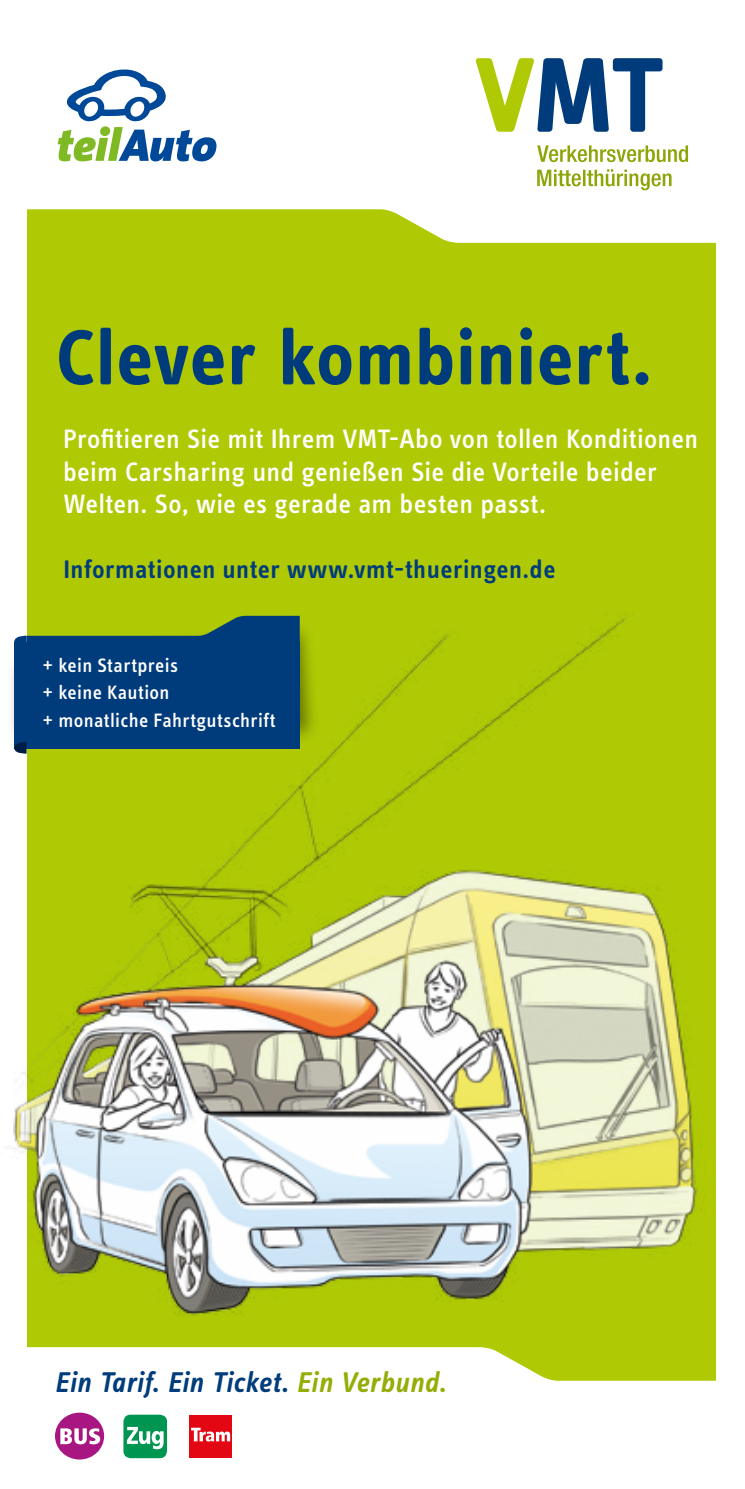
<style>
.page{position:relative;width:745px;height:1489px;background:#fff}
.page>*{position:absolute;margin:0;border:0;box-sizing:border-box;transform-origin:0 0}
.t1{font:700 80px "Info OT Text";letter-spacing:.01em;color:#003c7c}
.t2{font:italic 600 29.5px "Info Text OT";letter-spacing:.02em;color:#003c7c}
.t3{font:500 27.5px/32.5px "Info OT Text";letter-spacing:.01em;color:#fff}
.t4{font:600 26.25px "Info OT Text";letter-spacing:.02em;color:#003c7c}
.t5{font:500 20px/27.5px "Info OT Text";letter-spacing:.015em;color:#fff}
.s1{color:#95ad07}
</style>
<div class="page">
<div style="left:0;top:50px;width:744px;height:1438px;background:#afca05"></div>
<svg style="left:27px;top:50px;width:689px;height:193px;background:#f4f7dd"></svg>
<div style="left:0;top:1px;width:27px;height:1415px;background:#fff"></div>
<div style="left:716px;top:1px;width:28px;height:1416px;background:#fff"></div>
<svg style="left:0;top:1347px;width:744px;height:141px;background:#f9fbee"></svg>
<div style="left:55px;top:1412px;width:49px;height:47px;background:#a71681;border-radius:50%"></div>
<svg style="left:60px;top:1428px;width:40px;height:16px"></svg>
<svg style="left:189px;top:1414px;width:43px;height:43px;background:#e72f3a"></svg>
<div style="left:123px;top:1414px;width:44px;height:43px;background:#009551;border-radius:7px"></div>
<svg style="left:127px;top:1426px;width:36px;height:22px"></svg>
<svg style="left:537px;top:169px;width:134px;height:21px;background:#d7dfa9"></svg>
<svg style="left:537px;top:145px;width:150px;height:17px;background:#d3dca0"></svg>
<svg style="left:475px;top:58px;width:187px;height:74px;background:#96b0a8"></svg>
<svg style="left:58px;top:69px;width:158px;height:92px;background:#b6ccd3"></svg>
<img style="left:7px;top:615px;width:690px;height:701px">
<div style="left:6px;top:619px;width:315px;height:127px;background:#000;opacity:.45"></div>
<div style="left:14px;top:642px;width:285px;height:107px;background:#003c7c"></div>
<svg style="left:14px;top:615px;width:285px;height:27px"></svg>
<svg style="left:14px;top:742px;width:13px;height:12px"></svg>
<h1 class="t1" style="left:56px;top:308px;width:597px">Clever kombiniert.</h1>
<p class="t3" style="left:63px;top:422px;width:636px">Profitieren Sie mit Ihrem VMT-Abo von tollen Konditionen beim Carsharing und genießen Sie die Vorteile beider<br>Welten. So, wie es gerade am besten passt.</p>
<p class="t4" style="left:63px;top:553px;width:493px">Informationen unter www.vmt-thueringen.de</p>
<p class="t5" style="left:43px;top:650px;width:234px">+ kein Startpreis<br>+ keine Kaution<br>+ monatliche Fahrtgutschrift</p>
<p class="t2" style="left:55px;top:1364px;width:392px">Ein Tarif. Ein Ticket. <span class="s1">Ein Verbund.</span></p>
</div>
